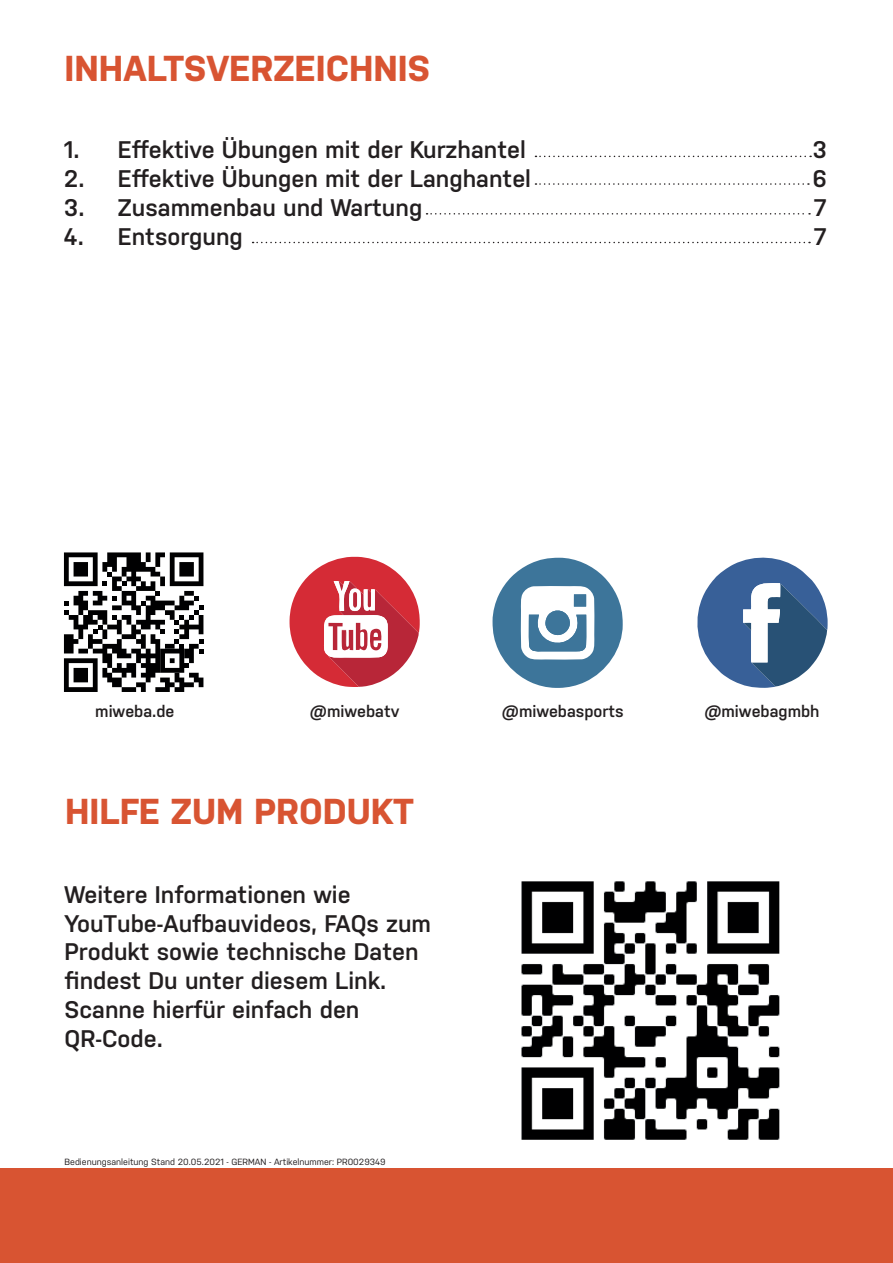
<style>
.page{position:relative;width:893px;height:1263px;background:#fff}
.page>*{position:absolute;margin:0;border:0;box-sizing:border-box;transform-origin:0 0}
.t1{font:700 36px "Nudista";color:#d85432}
.t2{font:600 24px/28.8px "Nudista";color:#231f20}
.t3{font:600 16.5px "Nudista";color:#231f20}
.t4{font:9px "Nudista";color:#231f20}
</style>
<div class="page">
<div style="left:0;top:1168px;width:893px;height:95px;background:#d85432"></div>
<svg style="left:535px;top:156px;width:276px;height:1px"></svg>
<svg style="left:535px;top:183px;width:274px;height:2px"></svg>
<svg style="left:427px;top:213px;width:383px;height:2px"></svg>
<svg style="left:253px;top:242px;width:557px;height:1px"></svg>
<svg style="left:290px;top:557px;width:130px;height:130px"></svg>
<svg style="left:493px;top:558px;width:130px;height:130px"></svg>
<div style="left:574px;top:594px;width:12px;height:12px;background:#3d759a"></div>
<svg style="left:697px;top:557px;width:131px;height:131px"></svg>
<svg style="left:64px;top:552px;width:139px;height:140px"></svg>
<img style="left:521px;top:881px;width:259px;height:259px">
<h1 class="t1" style="left:65px;top:47px;width:367px">INHALTSVERZEICHNIS</h1>
<p class="t2" style="left:64px;top:135px;width:463px">1. Effektive Übungen mit der Kurzhantel</p>
<p class="t2" style="left:812px;top:135px;width:16px">3</p>
<p class="t2" style="left:64px;top:164px;width:469px">2. Effektive Übungen mit der Langhantel</p>
<p class="t2" style="left:812px;top:164px;width:16px">6</p>
<p class="t2" style="left:64px;top:193px;width:360px">3. Zusammenbau und Wartung</p>
<p class="t2" style="left:814px;top:193px;width:15px">7</p>
<p class="t2" style="left:64px;top:221px;width:180px">4. Entsorgung</p>
<p class="t2" style="left:814px;top:221px;width:15px">7</p>
<p class="t3" style="left:95px;top:702px;width:81px">miweba.de</p>
<p class="t3" style="left:310px;top:702px;width:91px">@miwebatv</p>
<p class="t3" style="left:502px;top:701px;width:123px">@miwebasports</p>
<p class="t3" style="left:509px;top:702px;width:98px">@miweba.de</p>
<p class="t3" style="left:704px;top:702px;width:117px">@miwebagmbh</p>
<h1 class="t1" style="left:65px;top:791px;width:350px">HILFE ZUM PRODUKT</h1>
<p class="t2" style="left:65px;top:880px;width:368px">Weitere Informationen wie<br>YouTube-Aufbauvideos, FAQs zum<br>Produkt sowie technische Daten findest Du unter diesem Link.<br>Scanne hierfür einfach den<br>QR-Code.</p>
<p class="t4" style="left:65px;top:1156px;width:323px">Bedienungsanleitung Stand 20.05.2021 - GERMAN - Artikelnummer: PR0029349</p>
</div>
